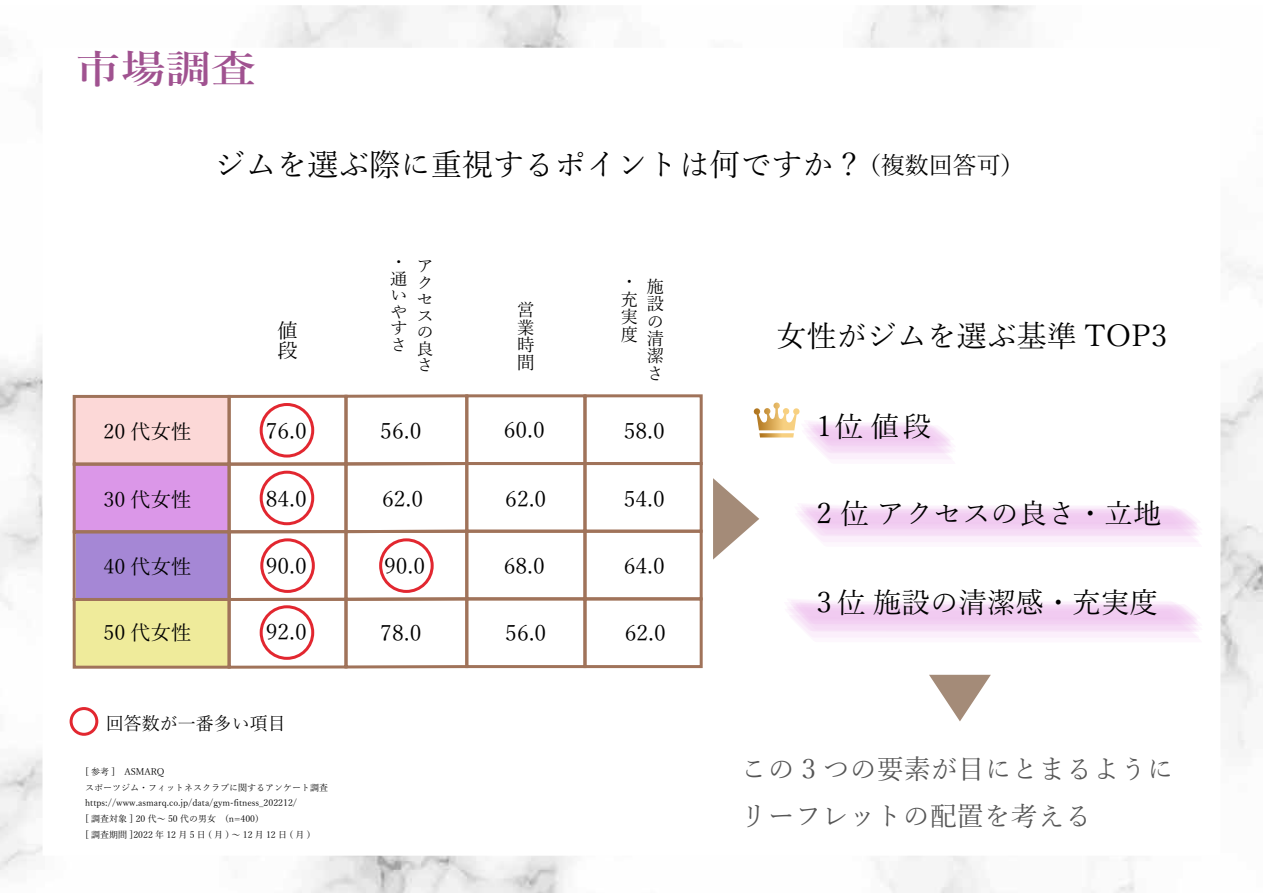
<style>
.page{position:relative;width:1263px;height:893px;background:#fff}
.page>*{position:absolute;margin:0;border:0;box-sizing:border-box;transform-origin:0 0}
.t1{font:600 39px "Yu Mincho";color:#a05290;scale:1.16 1}
.t2{font:30.9px "Yu Mincho";color:#000}
.t3{font:30px "Yu Mincho";color:#000}
.t4{font:28.5px "Yu Mincho";color:#000}
.t5{font:27px/47.2px "Yu Mincho";color:#565656}
.t6{font:21.6px "Yu Mincho";color:#000}
.t7{font:20.25px/20.2px "Yu Mincho";color:#000}
.t8{font:18px "Yu Mincho";color:#000}
.t9{font:17.4px/17.4px "Yu Mincho";color:#000;text-align:justify}
.t10{font:16.5px/16.5px "Yu Mincho";color:#000;scale:1.05 1}
.t11{font:9px/15.8px "Yu Mincho";color:#000}
.s1{font-size:23.85px}
</style>
<div class="page">
<img style="left:0;top:5px;width:1263px;height:888px">
<svg style="left:713px;top:478px;width:46px;height:82px"></svg>
<div style="left:74px;top:396px;width:155px;height:68px;background:#fcd8d7"></div>
<div style="left:76px;top:531px;width:155px;height:68px;background:#a587d5"></div>
<div style="left:74px;top:599px;width:155px;height:68px;background:#efeb9b"></div>
<div style="left:74px;top:464px;width:155px;height:68px;background:#db97e8"></div>
<div style="left:260px;top:538px;width:55px;height:55px;border:3px solid #e22730;border-radius:50%"></div>
<div style="left:260px;top:605px;width:54px;height:55px;border:3px solid #e22730;border-radius:50%"></div>
<div style="left:379px;top:538px;width:55px;height:55px;border:3px solid #e22730;border-radius:50%"></div>
<div style="left:260px;top:403px;width:54px;height:55px;border:3px solid #e22730;border-radius:50%"></div>
<div style="left:260px;top:471px;width:54px;height:54px;border:3px solid #e22730;border-radius:50%"></div>
<div style="left:73px;top:395px;width:158px;height:71px;border:3px solid #a0735a"></div>
<div style="left:228px;top:395px;width:119px;height:71px;border:3px solid #a0735a"></div>
<div style="left:344px;top:394px;width:124px;height:71px;border:3px solid #a0735a"></div>
<div style="left:465px;top:394px;width:121px;height:71px;border:3px solid #a0735a"></div>
<div style="left:583px;top:394px;width:120px;height:71px;border:3px solid #a0735a"></div>
<div style="left:73px;top:463px;width:158px;height:70px;border:3px solid #a0735a"></div>
<div style="left:228px;top:462px;width:119px;height:71px;border:3px solid #a0735a"></div>
<div style="left:344px;top:462px;width:124px;height:71px;border:3px solid #a0735a"></div>
<div style="left:465px;top:462px;width:121px;height:71px;border:3px solid #a0735a"></div>
<div style="left:583px;top:462px;width:120px;height:71px;border:3px solid #a0735a"></div>
<div style="left:73px;top:530px;width:158px;height:71px;border:3px solid #a0735a"></div>
<div style="left:228px;top:530px;width:119px;height:71px;border:3px solid #a0735a"></div>
<div style="left:344px;top:530px;width:124px;height:71px;border:3px solid #a0735a"></div>
<div style="left:465px;top:530px;width:121px;height:70px;border:3px solid #a0735a"></div>
<div style="left:583px;top:530px;width:120px;height:70px;border:3px solid #a0735a"></div>
<div style="left:73px;top:598px;width:158px;height:71px;border:3px solid #a0735a"></div>
<div style="left:228px;top:598px;width:119px;height:71px;border:3px solid #a0735a"></div>
<div style="left:344px;top:597px;width:124px;height:71px;border:3px solid #a0735a"></div>
<div style="left:465px;top:597px;width:121px;height:71px;border:3px solid #a0735a"></div>
<div style="left:583px;top:597px;width:120px;height:71px;border:3px solid #a0735a"></div>
<div style="left:70px;top:707px;width:28px;height:29px;border:3px solid #e22730;border-radius:50%"></div>
<svg style="left:929px;top:675px;width:62px;height:46px"></svg>
<svg style="left:754px;top:403px;width:202px;height:61px"></svg>
<svg style="left:794px;top:503px;width:408px;height:44px"></svg>
<svg style="left:784px;top:598px;width:418px;height:44px"></svg>
<h1 class="t1" style="left:76px;top:47px;width:157px">市場調査</h1>
<h2 class="t2" style="left:215px;top:136px;width:811px">ジムを選ぶ際に重視するポイントは何ですか ?<span class="s1">（複数回答可）</span></h2>
<h3 class="t7" style="left:277px;top:318px;width:21px">値段</h3>
<h3 class="t10" style="left:390px;top:252px;width:17px">・通いやすさ</h3>
<h3 class="t10" style="left:416px;top:256px;width:17px">アクセスの良さ</h3>
<h3 class="t9" style="left:517px;top:300px;width:18px">営業時間</h3>
<h3 class="t9" style="left:621px;top:272px;width:18px;text-align:left">・充実度</h3>
<h3 class="t9" style="left:647px;top:276px;width:18px">施設の清潔さ</h3>
<h3 class="t3" style="left:777px;top:309px;width:392px">女性がジムを選ぶ基準 TOP3</h3>
<h3 class="t7" style="left:104px;top:420px;width:89px">20 代女性</h3>
<h3 class="t6" style="left:266px;top:411px;width:43px">76.0</h3>
<h3 class="t6" style="left:380px;top:411px;width:43px">56.0</h3>
<h3 class="t6" style="left:504px;top:410px;width:43px">60.0</h3>
<h3 class="t6" style="left:624px;top:411px;width:43px">58.0</h3>
<h3 class="t4" style="left:816px;top:400px;width:116px">1位 値段</h3>
<h3 class="t7" style="left:104px;top:487px;width:89px">30 代女性</h3>
<h3 class="t6" style="left:266px;top:479px;width:43px">84.0</h3>
<h3 class="t6" style="left:382px;top:479px;width:43px">62.0</h3>
<h3 class="t6" style="left:505px;top:479px;width:43px">62.0</h3>
<h3 class="t6" style="left:624px;top:479px;width:43px">54.0</h3>
<h3 class="t4" style="left:816px;top:487px;width:347px">2 位 アクセスの良さ・立地</h3>
<h3 class="t7" style="left:104px;top:554px;width:89px">40 代女性</h3>
<h3 class="t6" style="left:266px;top:546px;width:43px">90.0</h3>
<h3 class="t6" style="left:384px;top:546px;width:43px">90.0</h3>
<h3 class="t6" style="left:504px;top:546px;width:43px">68.0</h3>
<h3 class="t6" style="left:624px;top:546px;width:43px">64.0</h3>
<h3 class="t4" style="left:816px;top:576px;width:343px">3 位 施設の清潔感・充実度</h3>
<h3 class="t7" style="left:104px;top:621px;width:89px">50 代女性</h3>
<h3 class="t6" style="left:266px;top:612px;width:43px">92.0</h3>
<h3 class="t6" style="left:380px;top:613px;width:43px">78.0</h3>
<h3 class="t6" style="left:505px;top:613px;width:43px">56.0</h3>
<h3 class="t6" style="left:625px;top:613px;width:43px">62.0</h3>
<h3 class="t8" style="left:106px;top:707px;width:181px">回答数が一番多い項目</h3>
<p class="t11" style="left:85px;top:763px;width:245px">[ 参考 ]　ASMARQ<br>スポーツジム・フィットネスクラブに関するアンケート調査https://www.asmarq.co.jp/data/gym-fitness_202212/<br>[ 調査対象 ] 20 代～ 50 代の男女　(n=400)<br>[調査期間]2022年12月5日(月)～12月12日(月)</p>
<h3 class="t5" style="left:741px;top:743px;width:435px">この 3 つの要素が目にとまるようにリーフレットの配置を考える</h3>
</div>
